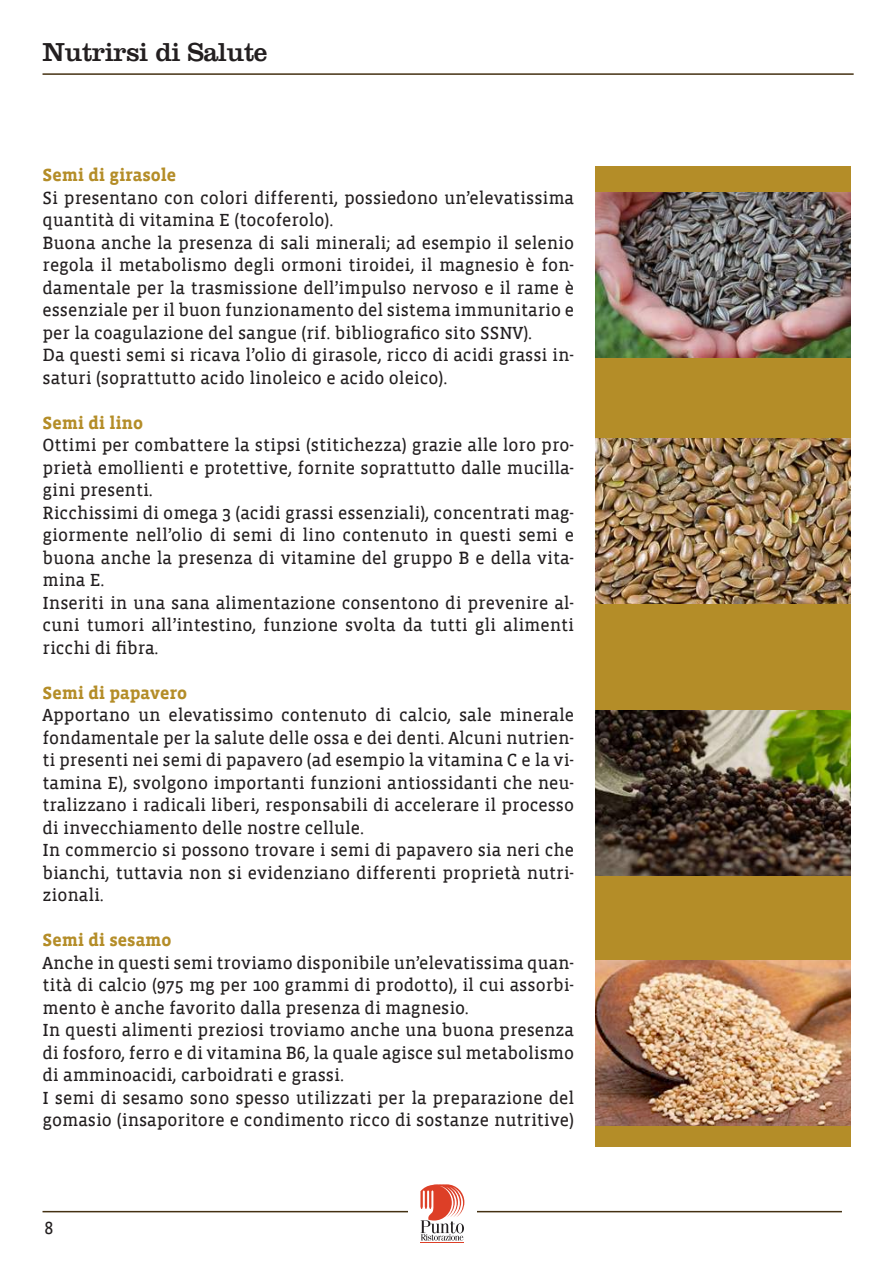
<style>
.page{position:relative;width:893px;height:1263px;background:#fff}
.page>*{position:absolute;margin:0;border:0;box-sizing:border-box;transform-origin:0 0}
.t1{font:27px "Clarendon";letter-spacing:-.02em;color:#231f20}
.t2{font:18px/22.5px "Vista Slab Reg";color:#231f20}
.t3{font:700 18px "Vista Slab";color:#b48d28}
</style>
<div class="page">
<hr style="left:43px;top:1211px;width:799px;height:1px;background:#443112">
<hr style="left:43px;top:73px;width:811px;height:2px;background:#443112">
<div style="left:408px;top:1182px;width:68px;height:60px;background:#fff"></div>
<hr style="left:421px;top:1242px;width:43px;height:1px;background:#dd3f27">
<svg style="left:420px;top:1184px;width:44px;height:56px"></svg>
<div style="left:595px;top:166px;width:255px;height:981px;background:#b48d28"></div>
<img style="left:595px;top:192px;width:255px;height:165px">
<img style="left:595px;top:439px;width:255px;height:165px">
<img style="left:595px;top:710px;width:255px;height:165px">
<img style="left:595px;top:960px;width:255px;height:166px">
<h1 class="t1" style="left:43px;top:36px;width:226px">Nutrirsi di Salute</h1>
<p class="t3" style="left:43px;top:166px;width:135px">Semi di girasole</p>
<p class="t2" style="left:43px;top:187px;width:533px">Si presentano con colori differenti, possiedono un’elevatissima quantità di vitamina E (tocoferolo).<br>Buona anche la presenza di sali minerali; ad esempio il selenio regola il metabolismo degli ormoni tiroidei, il magnesio è fon&shy;damentale per la trasmissione dell’impulso nervoso e il rame è essenziale per il buon funzionamento del sistema immunitario e per la coagulazione del sangue (rif. bibliografico sito SSNV).<br>Da questi semi si ricava l’olio di girasole, ricco di acidi grassi in&shy;saturi (soprattutto acido linoleico e acido oleico).</p>
<p class="t3" style="left:43px;top:413px;width:102px">Semi di lino</p>
<p class="t2" style="left:43px;top:434px;width:533px">Ottimi per combattere la stipsi (stitichezza) grazie alle loro pro&shy;prietà emollienti e protettive, fornite soprattutto dalle mucilla&shy;gini presenti.<br>Ricchissimi di omega 3 (acidi grassi essenziali), concentrati mag&shy;giormente nell’olio di semi di lino contenuto in questi semi e buona anche la presenza di vitamine del gruppo B e della vita&shy;mina E.<br>Inseriti in una sana alimentazione consentono di prevenire al&shy;cuni tumori all’intestino, funzione svolta da tutti gli alimenti ricchi di fibra.</p>
<p class="t3" style="left:43px;top:683px;width:146px">Semi di papavero</p>
<p class="t2" style="left:43px;top:704px;width:533px">Apportano un elevatissimo contenuto di calcio, sale minerale fondamentale per la salute delle ossa e dei denti. Alcuni nutrien&shy;ti presenti nei semi di papavero (ad esempio la vitamina C e la vi&shy;tamina E), svolgono importanti funzioni antiossidanti che neu&shy;tralizzano i radicali liberi, responsabili di accelerare il processo di invecchiamento delle nostre cellule.<br>In commercio si possono trovare i semi di papavero sia neri che bianchi, tuttavia non si evidenziano differenti proprietà nutri&shy;zionali.</p>
<p class="t3" style="left:43px;top:931px;width:130px">Semi di sesamo</p>
<p class="t2" style="left:43px;top:952px;width:533px">Anche in questi semi troviamo disponibile un’elevatissima quan&shy;tità di calcio (975 mg per 100 grammi di prodotto), il cui assorbi&shy;mento è anche favorito dalla presenza di magnesio.<br>In questi alimenti preziosi troviamo anche una buona presenza di fosforo, ferro e di vitamina B6, la quale agisce sul metabolismo di amminoacidi, carboidrati e grassi.<br>I semi di sesamo sono spesso utilizzati per la preparazione del gomasio (insaporitore e condimento ricco di sostanze nutritive)</p>
<p class="t2" style="left:45px;top:1217px;width:11px">8</p>
</div>
